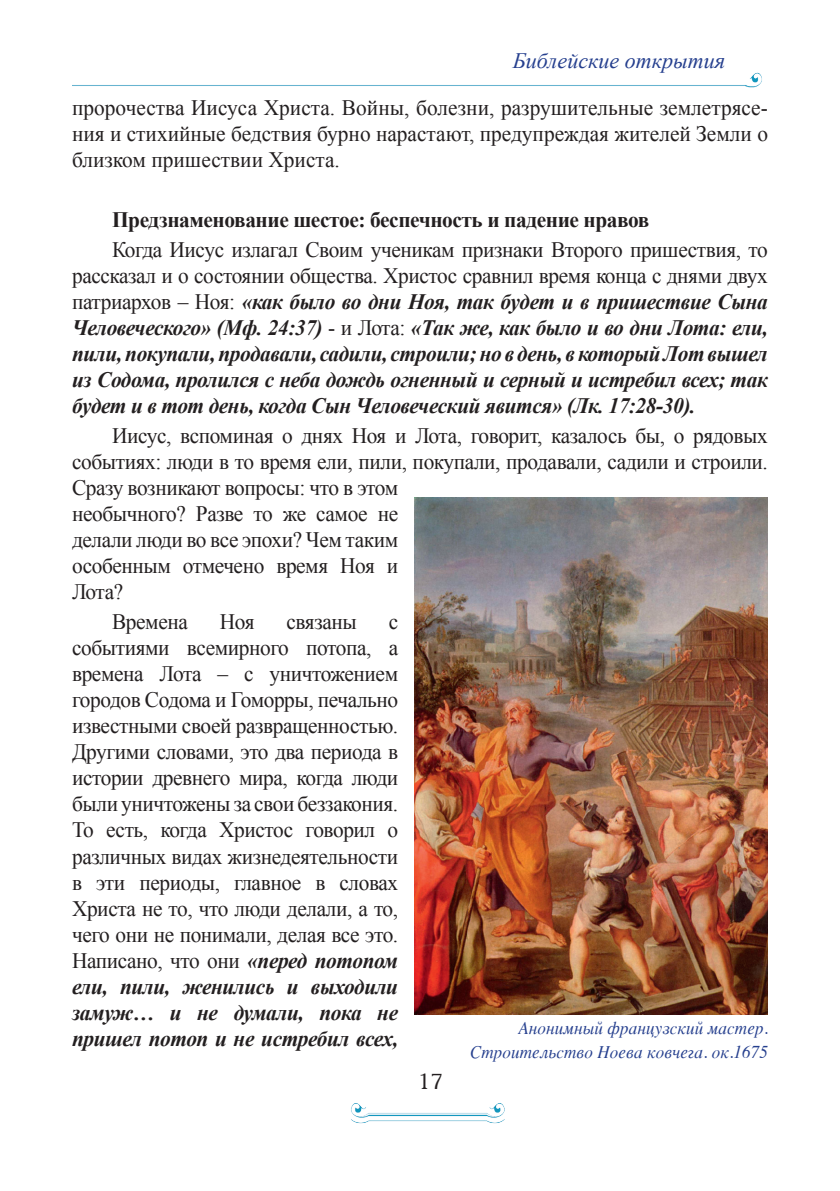
<style>
.page{position:relative;width:840px;height:1191px;background:#fff}
.page>*{position:absolute;margin:0;border:0;box-sizing:border-box;transform-origin:0 0}
.t1{font:22px/26px "Times New Roman";letter-spacing:-.02em;color:#231f20;text-align:justify}
.t2{font:italic 700 22px/26px "Times New Roman";letter-spacing:-.02em;color:#231f20;text-align:justify}
.t3{font:700 22px "Times New Roman";letter-spacing:-.02em;color:#231f20}
.t4{font:italic 22px "Times New Roman";color:#253f8e}
.t5{font:22px "Karelia";color:#231f20}
.t6{font:italic 18px/24px "Times";letter-spacing:.01em;color:#253f8e;text-align:right;scale:.94 1}
.s1{font-weight:400;font-style:normal}
.s2{font-weight:700;font-style:italic}
</style>
<div class="page">
<img style="left:351px;top:1103px;width:154px;height:21px">
<img style="left:72px;top:73px;width:690px;height:15px">
<img style="left:414px;top:497px;width:352px;height:517px">
<p class="t4" style="left:512px;top:45px;width:213px">Библейские открытия</p>
<p class="t1" style="left:72px;top:94px;width:697px">пророчества Иисуса Христа. Войны, болезни, разрушительные землетрясе&shy;ния и стихийные бедствия бурно нарастают, предупреждая жителей Земли о близком пришествии Христа.</p>
<p class="t3" style="left:112px;top:205px;width:538px">Предзнаменование шестое: беспечность и падение нравов</p>
<p class="t2" style="left:72px;top:236px;width:697px;text-indent:40px"><span class="s1">Когда Иисус излагал Своим ученикам признаки Второго пришествия, то рассказал и о состоянии общества. Христос сравнил время конца с днями двух патриархов – Ноя:</span> «как было во дни Ноя, так будет и в пришествие Сына Человеческого» (Мф. 24:37) <span class="s1">- и Лота:</span> «Так же, как было и во дни Лота: ели, пили, покупали, продавали, садили, строили; но в день, в который Лот вышел из Содома, пролился с неба дождь огненный и серный и истребил всех; так будет и в тот день, когда Сын Человеческий явится» (Лк. 17:28-30).</p>
<p class="t1" style="left:72px;top:422px;width:697px;text-align:left;text-indent:40px">Иисус, вспоминая о днях Ноя и Лота, говорит, казалось бы, о рядовых событиях: люди в то время ели, пили, покупали, продавали, садили и строили.<br>Сразу возникают вопросы: что в этом<br>необычного? Разве то же самое не<br>делали люди во все эпохи? Чем таким<br>особенным отмечено время Ноя и<br>Лота?</p>
<p class="t1" style="left:112px;top:608px;width:77px">Времена</p>
<p class="t1" style="left:220px;top:608px;width:36px">Ноя</p>
<p class="t1" style="left:286px;top:608px;width:72px">связаны</p>
<p class="t1" style="left:72px;top:608px;width:327px;text-indent:316px">с событиями всемирного потопа, а времена Лота – с уничтожением городов Содома и Гоморры, печально известными своей развращенностью.<br>Другими словами, это два периода в истории древнего мира, когда люди были уничтожены за свои беззакония.<br>То есть, когда Христос говорил о различных видах жизнедеятельности в эти периоды, главное в словах Христа не то, что люди делали, а то, чего они не понимали, делая все это.<br>Написано, что они <span class="s2">«перед потопом ели, пили, женились и выходили замуж… и не думали, пока не пришел потоп и не истребил всех,</span></p>
<p class="t6" style="left:470px;top:1014px;width:318px">Анонимный французский мастер.<br>Строительство Ноева ковчега. ок.1675</p>
<p class="t5" style="left:417px;top:1070px;width:26px">17</p>
</div>
